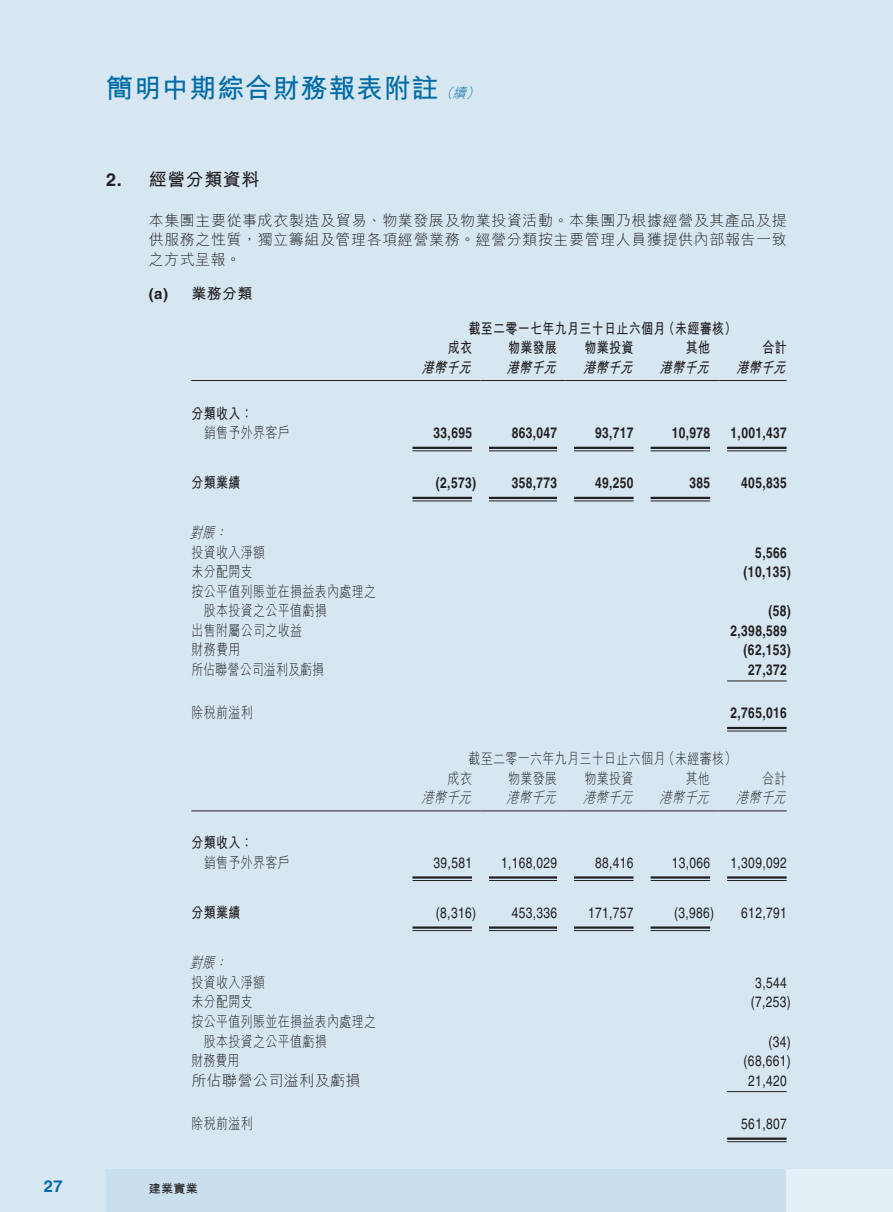
<style>
.page{position:relative;width:893px;height:1212px;background:#d6e7f2}
.page>*{position:absolute;margin:0;border:0;box-sizing:border-box;transform-origin:0 0}
.t1{font:700 27px "M Hei HK";letter-spacing:.03em;color:#006ba7}
.t2{font:700 18px "M Hei HK";letter-spacing:.03em;color:#231f20}
.t3{font:700 18px "Helvetica LT Std";color:#231f20}
.t4{font:700 16.5px "Helvetica LT Std";color:#006ba7}
.t5{font:300 15px/19.5px "M Hei HK";letter-spacing:.03em;color:#231f20;scale:.8 1}
.t6{font:700 15px "Helvetica LT Std";letter-spacing:.03em;color:#231f20;scale:.8 1}
.t7{font:15px "Helvetica LT Std";letter-spacing:.03em;color:#231f20;scale:.8 1}
.t8{font:300 15px/19.5px "M Hei HK";letter-spacing:.03em;color:#231f20;text-align:justify}
.t9{font:700 15px "M Hei HK";letter-spacing:.03em;color:#231f20;scale:.8 1}
.t10{font:italic 300 15px "M Hei HK";color:#231f20;scale:.8 1}
.t11{font:italic 700 15px "M Hei HK";color:#231f20;scale:.8 1}
.t12{font:300 15px "M Hei HK";letter-spacing:.01em;color:#231f20;scale:.8 1}
.t13{font:700 15px "M Hei HK";letter-spacing:.03em;color:#231f20}
.t14{font:700 15px "Helvetica LT Std";letter-spacing:.03em;color:#231f20}
.t15{font:italic 300 13.5px "M Hei HK";color:#006ba7}
.t16{font:700 12px "M Hei HK";color:#231f20}
</style>
<div class="page">
<div style="left:106px;top:1169px;width:787px;height:43px;background:#c8dfee"></div>
<div style="left:787px;top:1169px;width:106px;height:43px;background:#e5eff6"></div>
<hr style="left:191px;top:380px;width:213px;height:1px;background:#231f20">
<hr style="left:404px;top:380px;width:76px;height:1px;background:#231f20">
<hr style="left:480px;top:380px;width:86px;height:1px;background:#231f20">
<hr style="left:566px;top:380px;width:76px;height:1px;background:#231f20">
<hr style="left:642px;top:380px;width:77px;height:1px;background:#231f20">
<hr style="left:719px;top:380px;width:68px;height:1px;background:#231f20">
<hr style="left:412px;top:447px;width:60px;height:2px;background:#231f20">
<hr style="left:412px;top:450px;width:60px;height:1px;background:#231f20">
<hr style="left:489px;top:447px;width:68px;height:2px;background:#231f20">
<hr style="left:489px;top:450px;width:68px;height:1px;background:#231f20">
<hr style="left:574px;top:447px;width:60px;height:2px;background:#231f20">
<hr style="left:574px;top:450px;width:60px;height:1px;background:#231f20">
<hr style="left:651px;top:447px;width:59px;height:2px;background:#231f20">
<hr style="left:651px;top:450px;width:59px;height:1px;background:#231f20">
<hr style="left:727px;top:447px;width:60px;height:2px;background:#231f20">
<hr style="left:727px;top:450px;width:60px;height:1px;background:#231f20">
<hr style="left:412px;top:497px;width:60px;height:2px;background:#231f20">
<hr style="left:412px;top:500px;width:60px;height:1px;background:#231f20">
<hr style="left:489px;top:497px;width:68px;height:2px;background:#231f20">
<hr style="left:489px;top:500px;width:68px;height:1px;background:#231f20">
<hr style="left:574px;top:497px;width:60px;height:2px;background:#231f20">
<hr style="left:574px;top:500px;width:60px;height:1px;background:#231f20">
<hr style="left:651px;top:497px;width:59px;height:2px;background:#231f20">
<hr style="left:651px;top:500px;width:59px;height:1px;background:#231f20">
<hr style="left:727px;top:680px;width:60px;height:1px;background:#231f20">
<hr style="left:727px;top:727px;width:60px;height:2px;background:#231f20">
<hr style="left:727px;top:731px;width:60px;height:1px;background:#231f20">
<hr style="left:191px;top:810px;width:213px;height:1px;background:#231f20">
<hr style="left:404px;top:810px;width:76px;height:1px;background:#231f20">
<hr style="left:480px;top:810px;width:86px;height:1px;background:#231f20">
<hr style="left:566px;top:810px;width:76px;height:1px;background:#231f20">
<hr style="left:642px;top:810px;width:77px;height:1px;background:#231f20">
<hr style="left:719px;top:810px;width:68px;height:1px;background:#231f20">
<hr style="left:412px;top:876px;width:60px;height:3px;background:#231f20">
<hr style="left:412px;top:880px;width:60px;height:1px;background:#231f20">
<hr style="left:489px;top:876px;width:68px;height:3px;background:#231f20">
<hr style="left:489px;top:880px;width:68px;height:1px;background:#231f20">
<hr style="left:574px;top:876px;width:60px;height:3px;background:#231f20">
<hr style="left:574px;top:880px;width:60px;height:1px;background:#231f20">
<hr style="left:651px;top:876px;width:59px;height:3px;background:#231f20">
<hr style="left:651px;top:880px;width:59px;height:1px;background:#231f20">
<hr style="left:727px;top:876px;width:60px;height:3px;background:#231f20">
<hr style="left:727px;top:880px;width:60px;height:1px;background:#231f20">
<hr style="left:412px;top:926px;width:60px;height:3px;background:#231f20">
<hr style="left:412px;top:930px;width:60px;height:1px;background:#231f20">
<hr style="left:489px;top:926px;width:68px;height:3px;background:#231f20">
<hr style="left:489px;top:930px;width:68px;height:1px;background:#231f20">
<hr style="left:574px;top:926px;width:60px;height:3px;background:#231f20">
<hr style="left:574px;top:930px;width:60px;height:1px;background:#231f20">
<hr style="left:651px;top:926px;width:59px;height:3px;background:#231f20">
<hr style="left:651px;top:930px;width:59px;height:1px;background:#231f20">
<hr style="left:727px;top:1091px;width:60px;height:1px;background:#231f20">
<hr style="left:727px;top:1137px;width:60px;height:3px;background:#231f20">
<hr style="left:727px;top:1141px;width:60px;height:1px;background:#231f20">
<p class="t4" style="left:44px;top:1176px;width:20px">27</p>
<h1 class="t1" style="left:106px;top:68px;width:334px">簡明中期綜合財務報表附註</h1>
<p class="t15" style="left:453px;top:84px;width:20px">續</p>
<p class="t15" style="left:439px;top:84px;width:20px">（</p>
<p class="t15" style="left:466px;top:84px;width:20px">(</p>
<p class="t3" style="left:106px;top:169px;width:17px">2.</p>
<p class="t2" style="left:149px;top:166px;width:112px">經營分類資料</p>
<p class="t8" style="left:149px;top:210px;width:639px">本集團主要從事成衣製造及貿易、物業發展及物業投資活動。本集團乃根據經營及其產品及提供服務之性質，獨立籌組及管理各項經營業務。經營分類按主要管理人員獲提供內部報告一致之方式呈報。</p>
<p class="t13" style="left:191px;top:283px;width:63px">業務分類</p>
<p class="t14" style="left:149px;top:285px;width:21px">a( )</p>
<p class="t9" style="left:663px;top:317px;width:94px">（未經審核(</p>
<p class="t9" style="left:469px;top:317px;width:248px">截至二零一七年九月三十日止六個月</p>
<p class="t9" style="left:448px;top:337px;width:32px">成衣</p>
<p class="t9" style="left:508px;top:337px;width:63px">物業發展</p>
<p class="t9" style="left:585px;top:337px;width:63px">物業投資</p>
<p class="t9" style="left:686px;top:337px;width:32px">其他</p>
<p class="t9" style="left:762px;top:337px;width:32px">合計</p>
<p class="t11" style="left:421px;top:356px;width:69px">港幣千元</p>
<p class="t11" style="left:506px;top:356px;width:69px">港幣千元</p>
<p class="t11" style="left:583px;top:356px;width:69px">港幣千元</p>
<p class="t11" style="left:660px;top:356px;width:69px">港幣千元</p>
<p class="t11" style="left:736px;top:356px;width:69px">港幣千元</p>
<p class="t9" style="left:191px;top:402px;width:78px">分類收入：</p>
<p class="t5" style="left:204px;top:422px;width:109px">銷售予外界客戶</p>
<p class="t6" style="left:434px;top:424px;width:49px">33,695</p>
<p class="t6" style="left:512px;top:424px;width:58px">863,047</p>
<p class="t6" style="left:595px;top:424px;width:49px">93,717</p>
<p class="t6" style="left:672px;top:424px;width:49px">10,978</p>
<p class="t6" style="left:731px;top:424px;width:72px">1,001,437</p>
<p class="t9" style="left:191px;top:472px;width:63px">分類業績</p>
<p class="t6" style="left:436px;top:474px;width:52px">)2,573(</p>
<p class="t6" style="left:512px;top:474px;width:58px">358,773</p>
<p class="t6" style="left:595px;top:474px;width:49px">49,250</p>
<p class="t6" style="left:689px;top:474px;width:27px">385</p>
<p class="t6" style="left:741px;top:474px;width:58px">405,835</p>
<p class="t10" style="left:190px;top:522px;width:39px">對賬</p>
<p class="t10" style="left:214px;top:522px;width:23px">：</p>
<p class="t5" style="left:191px;top:542px;width:94px">投資收入淨額</p>
<p class="t6" style="left:755px;top:543px;width:41px">5,566</p>
<p class="t5" style="left:191px;top:561px;width:232px">未分配開支<br>按公平值列賬並在損益表內處理之</p>
<p class="t6" style="left:744px;top:563px;width:60px">)10,135(</p>
<p class="t5" style="left:204px;top:600px;width:155px">股本投資之公平值虧損</p>
<p class="t6" style="left:768px;top:602px;width:29px">)58(</p>
<p class="t5" style="left:191px;top:620px;width:140px">出售附屬公司之收益</p>
<p class="t6" style="left:731px;top:621px;width:72px">2,398,589</p>
<p class="t5" style="left:191px;top:639px;width:63px">財務費用</p>
<p class="t6" style="left:744px;top:641px;width:60px">)62,153(</p>
<p class="t12" style="left:191px;top:659px;width:168px">所佔聯營公司溢利及虧損</p>
<p class="t6" style="left:748px;top:660px;width:49px">27,372</p>
<p class="t5" style="left:191px;top:702px;width:78px">除稅前溢利</p>
<p class="t6" style="left:731px;top:704px;width:72px">2,765,016</p>
<p class="t5" style="left:663px;top:748px;width:94px">（未經審核(</p>
<p class="t5" style="left:469px;top:748px;width:248px">截至二零一六年九月三十日止六個月</p>
<p class="t5" style="left:448px;top:768px;width:32px">成衣</p>
<p class="t5" style="left:508px;top:768px;width:63px">物業發展</p>
<p class="t5" style="left:585px;top:768px;width:63px">物業投資</p>
<p class="t5" style="left:686px;top:768px;width:32px">其他</p>
<p class="t5" style="left:762px;top:768px;width:32px">合計</p>
<p class="t10" style="left:421px;top:787px;width:69px">港幣千元</p>
<p class="t10" style="left:506px;top:787px;width:69px">港幣千元</p>
<p class="t10" style="left:583px;top:787px;width:69px">港幣千元</p>
<p class="t10" style="left:660px;top:787px;width:69px">港幣千元</p>
<p class="t10" style="left:736px;top:787px;width:69px">港幣千元</p>
<p class="t9" style="left:191px;top:832px;width:78px">分類收入：</p>
<p class="t5" style="left:204px;top:852px;width:109px">銷售予外界客戶</p>
<p class="t7" style="left:434px;top:854px;width:49px">39,581</p>
<p class="t7" style="left:501px;top:854px;width:72px">1,168,029</p>
<p class="t7" style="left:595px;top:854px;width:49px">88,416</p>
<p class="t7" style="left:672px;top:854px;width:49px">13,066</p>
<p class="t7" style="left:731px;top:854px;width:72px">1,309,092</p>
<p class="t9" style="left:191px;top:901px;width:63px">分類業績</p>
<p class="t7" style="left:436px;top:904px;width:52px">)8,316(</p>
<p class="t7" style="left:512px;top:904px;width:58px">453,336</p>
<p class="t7" style="left:588px;top:904px;width:58px">171,757</p>
<p class="t7" style="left:674px;top:904px;width:52px">)3,986(</p>
<p class="t7" style="left:741px;top:904px;width:58px">612,791</p>
<p class="t10" style="left:190px;top:952px;width:39px">對賬</p>
<p class="t10" style="left:214px;top:952px;width:23px">：</p>
<p class="t5" style="left:191px;top:972px;width:94px">投資收入淨額</p>
<p class="t7" style="left:755px;top:973px;width:41px">3,544</p>
<p class="t5" style="left:191px;top:991px;width:232px;line-height:20px">未分配開支<br>按公平值列賬並在損益表內處理之</p>
<p class="t7" style="left:751px;top:993px;width:52px">)7,253(</p>
<p class="t5" style="left:204px;top:1031px;width:155px">股本投資之公平值虧損</p>
<p class="t7" style="left:768px;top:1032px;width:29px">)34(</p>
<p class="t5" style="left:191px;top:1050px;width:62px">財務費用</p>
<p class="t7" style="left:744px;top:1052px;width:60px">)68,661(</p>
<p class="t8" style="left:191px;top:1070px;width:171px">所佔聯營公司溢利及虧損</p>
<p class="t7" style="left:748px;top:1071px;width:49px">21,420</p>
<p class="t5" style="left:191px;top:1113px;width:78px">除稅前溢利</p>
<p class="t7" style="left:741px;top:1115px;width:58px">561,807</p>
<p class="t16" style="left:149px;top:1180px;width:51px">建業實業</p>
</div>
